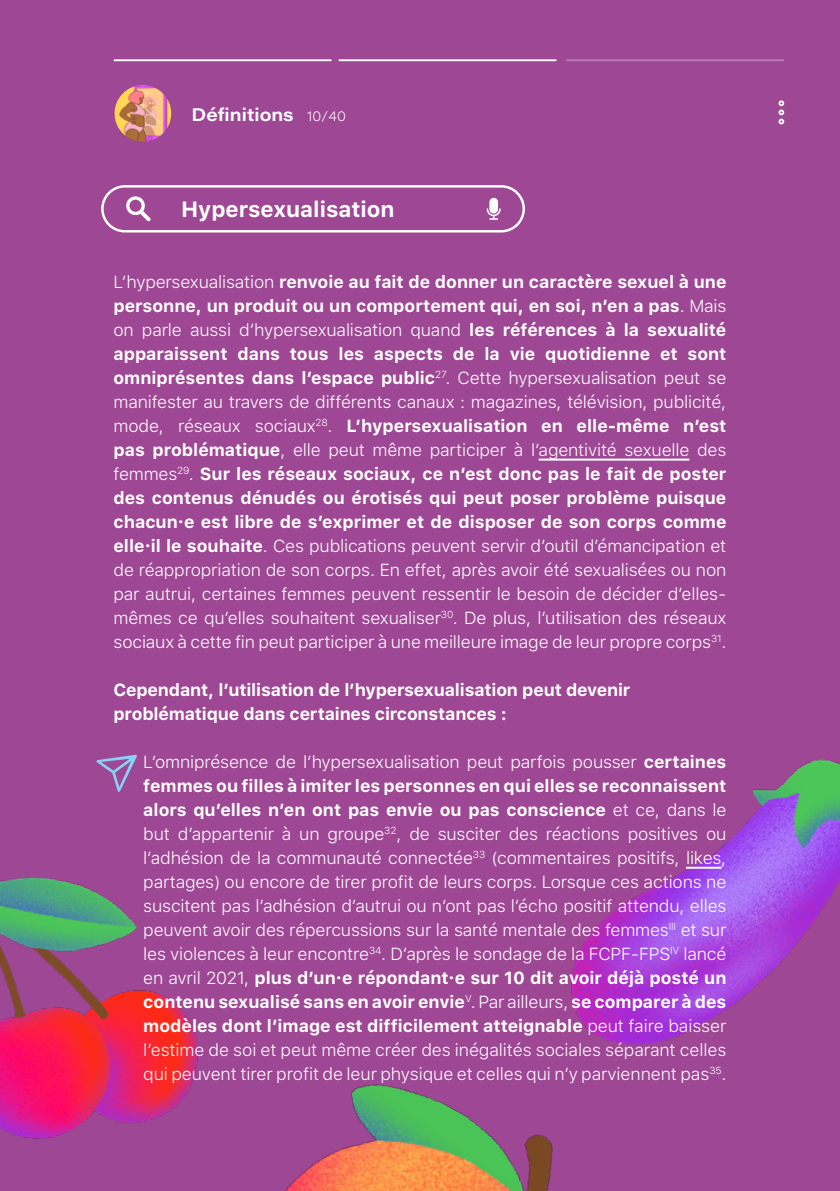
<style>
.page{position:relative;width:840px;height:1191px;background:#fff}
.page>*{position:absolute;margin:0;border:0;box-sizing:border-box;transform-origin:0 0}
.t1{font:700 22px "SFUI Text";color:#fff}
.t2{font:18px "Acumin Variable Concept";color:#fff}
.t3{font:300 17.4px/24px "SFUI Text";letter-spacing:-.01em;color:#fff;text-align:justify}
.t4{font:700 17.4px/24px "SFUI Text";letter-spacing:-.01em;color:#fff}
.s1{font-size:14px}
.s2{font-weight:700}
</style>
<div class="page">
<div style="left:0;top:0;width:839px;height:1191px;background:#9e4794"></div>
<img style="left:613px;top:759px;width:226px;height:154px">
<div style="left:101px;top:185px;width:423px;height:47px;border:2px solid #fff;border-radius:22px"></div>
<svg style="left:126px;top:196px;width:25px;height:25px"></svg>
<svg style="left:486px;top:208px;width:14px;height:12px"></svg>
<div style="left:489px;top:198px;width:8px;height:15px;background:#fff;border-radius:4px"></div>
<img style="left:114px;top:85px;width:57px;height:57px;border-radius:28px">
<hr style="left:538px;top:458px;width:151px;height:2px;background:#fff">
<svg style="left:778px;top:100px;width:5px;height:24px"></svg>
<img style="left:0;top:877px;width:198px;height:262px">
<img style="left:284px;top:913px;width:535px;height:278px">
<hr style="left:114px;top:59px;width:217px;height:2px;background:#fff">
<hr style="left:339px;top:59px;width:216px;height:2px;background:#fff">
<hr style="left:566px;top:59px;width:216px;height:2px;background:#fff">
<svg style="left:96px;top:754px;width:41px;height:37px"></svg>
<hr style="left:685px;top:866px;width:36px;height:2px;background:#fff">
<p class="t2" style="left:191px;top:102px;width:156px">Définitions <span class="s1">10/40</span></p>
<p class="t1" style="left:181px;top:193px;width:215px">Hypersexualisation</p>
<p class="t3" style="left:113px;top:269px;width:614px">L’hypersexualisation <span class="s2">renvoie au fait de donner un caractère sexuel à une personne, un produit ou un comportement qui, en soi, n’en a pas</span>. Mais on parle aussi d’hypersexualisation quand <span class="s2">les références à la sexualité apparaissent dans tous les aspects de la vie quotidienne et sont omniprésentes dans l’espace public</span><sup>27</sup>. Cette hypersexualisation peut se manifester au travers de différents canaux : magazines, télévision, publicité, mode, réseaux sociaux<sup>28</sup>. <span class="s2">L’hypersexualisation en elle-même n’est pas problématique</span>, elle peut même participer à l’agentivité sexuelle des femmes<sup>29</sup>. <span class="s2">Sur les réseaux sociaux, ce n’est donc pas le fait de poster des contenus dénudés ou érotisés qui peut poser problème puisque chacun·e est libre de s’exprimer et de disposer de son corps comme elle·il le souhaite</span>. Ces publications peuvent servir d’outil d’émancipation et de réappropriation de son corps. En effet, après avoir été sexualisées ou non par autrui, certaines femmes peuvent ressentir le besoin de décider d’elles&shy;mêmes ce qu’elles souhaitent sexualiser<sup>30</sup>. De plus, l’utilisation des réseaux sociaux à cette fin peut participer à une meilleure image de leur propre corps<sup>31</sup>.</p>
<p class="t4" style="left:113px;top:676px;width:518px">Cependant, l’utilisation de l’hypersexualisation peut devenir problématique dans certaines circonstances :</p>
<p class="t3" style="left:143px;top:749px;width:584px">L’omniprésence de l’hypersexualisation peut parfois pousser <span class="s2">certaines femmes ou filles à imiter les personnes en qui elles se reconnaissent alors qu’elles n’en ont pas envie ou pas conscience</span> et ce, dans le but d’appartenir à un groupe<sup>32</sup>, de susciter des réactions positives ou l’adhésion de la communauté connectée<sup>33</sup> (commentaires positifs, likes, partages) ou encore de tirer profit de leurs corps. Lorsque ces actions ne suscitent pas l’adhésion d’autrui ou n’ont pas l’écho positif attendu, elles peuvent avoir des répercussions sur la santé mentale des femmes<sup>III</sup> et sur les violences à leur encontre<sup>34</sup>. D’après le sondage de la FCPF-FPS<sup>IV</sup> lancé en avril 2021, <span class="s2">plus d’un·e répondant·e sur 10 dit avoir déjà posté un contenu sexualisé sans en avoir envie</span><sup>V</sup>. Par ailleurs, <span class="s2">se comparer à des modèles dont l’image est difficilement atteignable</span> peut faire baisser l’estime de soi et peut même créer des inégalités sociales séparant celles qui peuvent tirer profit de leur physique et celles qui n’y parviennent pas<sup>35</sup>.</p>
</div>
